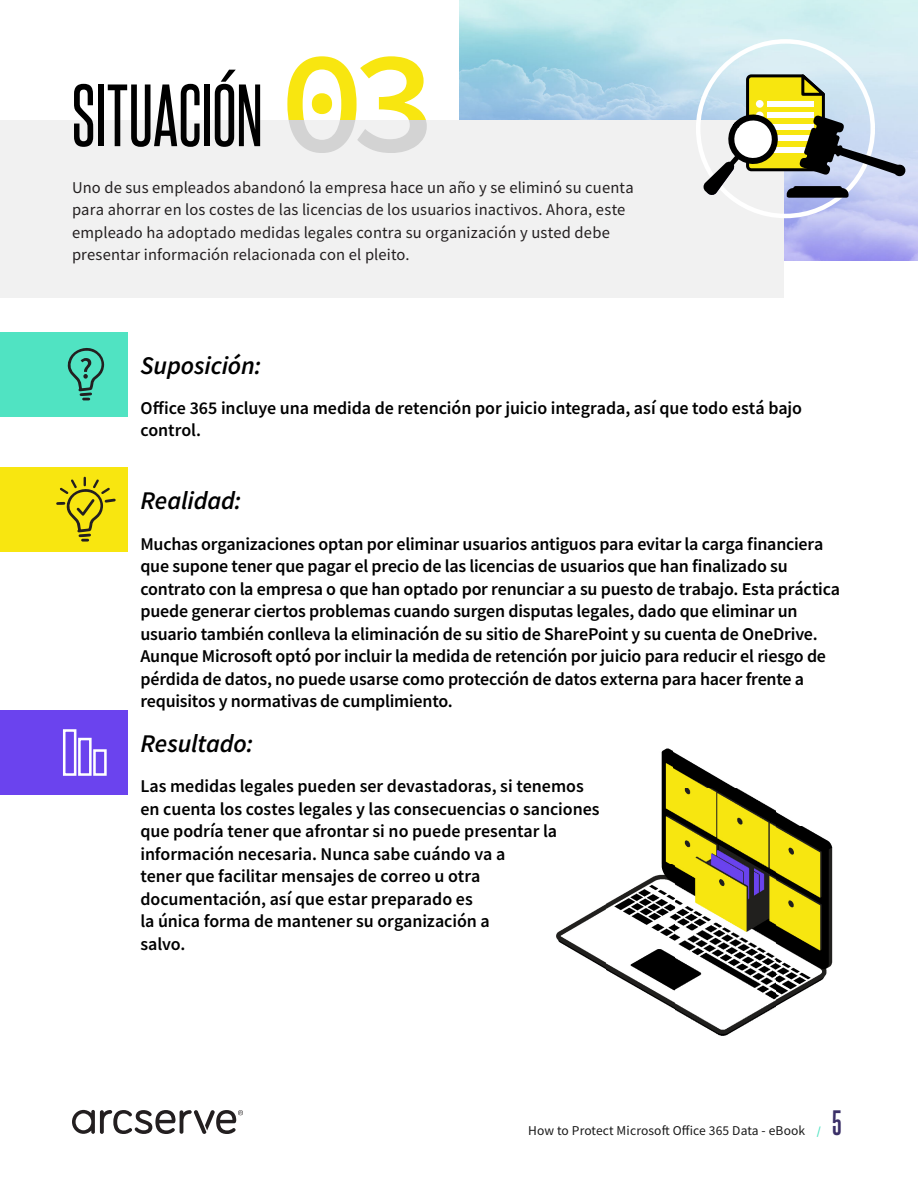
<style>
.page{position:relative;width:918px;height:1188px;background:#fff}
.page>*{position:absolute;margin:0;border:0;box-sizing:border-box;transform-origin:0 0}
.Paragraph_Style_1{font:75px "Steelfish Rg";color:#000}
.Paragraph_Style_1-2{font:italic 600 25.5px "Source Sans Pro";letter-spacing:-.005em;color:#000}
.Paragraph_Style_1-3{font:600 18px/22.5px "Source Sans Pro";letter-spacing:-.01em;color:#000}
.Paragraph_Style_1-4{font:16.5px/22.5px "Source Sans Pro";letter-spacing:.01em;color:#231f20}
.t1{font:13.5px "Source Sans Pro";letter-spacing:.01em;color:#1a1a1a}
.s1{font-family:"Source Code Pro";font-weight:600;font-size:146.55px;color:#f8e610}
.s2{font-weight:600;font-size:12px;color:#50e3c2}
.s3{font-family:"Steelfish Rg";font-weight:700;font-size:30px;color:#3b3068}
</style>
<div class="page">
<svg style="left:72px;top:1110px;width:171px;height:24px"></svg>
<img style="left:459px;top:0;width:459px;height:260px">
<div style="left:0;top:120px;width:783px;height:177px;background:#f1f1f1"></div>
<div style="left:0;top:332px;width:128px;height:84px;background:#50e3c2"></div>
<div style="left:0;top:468px;width:128px;height:84px;background:#f8e610"></div>
<div style="left:0;top:710px;width:128px;height:85px;background:#6b43ee"></div>
<svg style="left:56px;top:477px;width:60px;height:65px"></svg>
<svg style="left:67px;top:348px;width:37px;height:52px"></svg>
<div style="left:63px;top:729px;width:13px;height:47px;border:3px solid #fff"></div>
<div style="left:78px;top:738px;width:14px;height:38px;border:3px solid #fff"></div>
<div style="left:93px;top:749px;width:14px;height:27px;border:3px solid #fff"></div>
<svg style="left:703px;top:72px;width:203px;height:126px"></svg>
<img style="left:674px;top:788px;width:103px;height:248px">
<img style="left:605px;top:863px;width:69px;height:146px">
<img style="left:777px;top:826px;width:56px;height:180px">
<img style="left:556px;top:904px;width:49px;height:65px">
<img style="left:661px;top:749px;width:13px;height:114px">
<img style="left:777px;top:812px;width:23px;height:14px">
<img style="left:673px;top:749px;width:62px;height:39px">
<p class="Paragraph_Style_1" style="left:72px;top:70px;width:367px">SITUACIÓN <span class="s1">03</span></p>
<p class="Paragraph_Style_1-4" style="left:72px;top:176px;width:563px">Uno de sus empleados abandonó la empresa hace un año y se eliminó su cuenta para ahorrar en los costes de las licencias de los usuarios inactivos. Ahora, este empleado ha adoptado medidas legales contra su organización y usted debe presentar información relacionada con el pleito.</p>
<p class="Paragraph_Style_1-2" style="left:140px;top:348px;width:122px">Suposición:</p>
<p class="Paragraph_Style_1-3" style="left:140px;top:397px;width:663px">Office 365 incluye una medida de retención por juicio integrada, así que todo está bajo control.</p>
<p class="Paragraph_Style_1-2" style="left:140px;top:484px;width:103px">Realidad:</p>
<p class="Paragraph_Style_1-3" style="left:140px;top:532px;width:701px">Muchas organizaciones optan por eliminar usuarios antiguos para evitar la carga financiera que supone tener que pagar el precio de las licencias de usuarios que han finalizado su contrato con la empresa o que han optado por renunciar a su puesto de trabajo. Esta práctica puede generar ciertos problemas cuando surgen disputas legales, dado que eliminar un usuario también conlleva la eliminación de su sitio de SharePoint y su cuenta de OneDrive.<br>Aunque Microsoft optó por incluir la medida de retención por juicio para reducir el riesgo de pérdida de datos, no puede usarse como protección de datos externa para hacer frente a requisitos y normativas de cumplimiento.</p>
<p class="Paragraph_Style_1-2" style="left:140px;top:727px;width:114px">Resultado:</p>
<p class="Paragraph_Style_1-3" style="left:140px;top:775px;width:461px">Las medidas legales pueden ser devastadoras, si tenemos en cuenta los costes legales y las consecuencias o sanciones que podría tener que afrontar si no puede presentar la información necesaria. Nunca sabe cuándo va a<br>tener que facilitar mensajes de correo u otra documentación, así que estar preparado es<br>la única forma de mantener su organización a<br>salvo.</p>
<p class="t1" style="left:528px;top:1122px;width:315px">How to Protect Microsoft Office 365 Data - eBook <span class="s2">/</span> <span class="s3">5</span></p>
</div>
